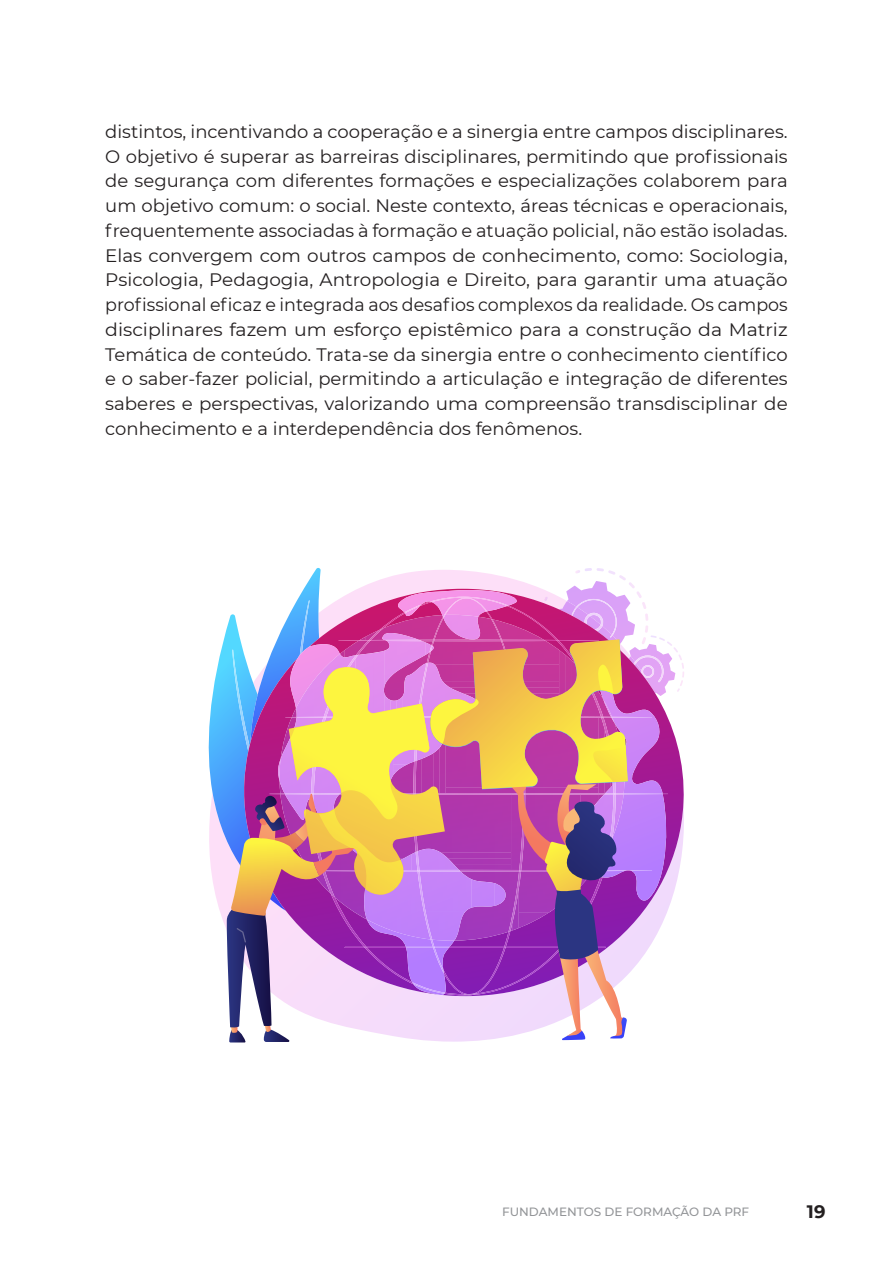
<style>
.page{position:relative;width:893px;height:1263px;background:#fff}
.page>*{position:absolute;margin:0;border:0;box-sizing:border-box;transform-origin:0 0}
.t1{font:18px/24.8px "Montserrat";color:#231f20;text-align:justify}
.t2{font:700 18px "Montserrat";color:#231f20}
.t3{font:500 12px "Montserrat";color:#939598}
</style>
<div class="page">
<svg style="left:208px;top:568px;width:476px;height:474px"></svg>
<p class="t1" style="left:105px;top:118px;width:684px">distintos, incentivando a cooperação e a sinergia entre campos disciplinares.<br>O objetivo é superar as barreiras disciplinares, permitindo que profissionais de segurança com diferentes formações e especializações colaborem para um objetivo comum: o social. Neste contexto, áreas técnicas e operacionais, frequentemente associadas à formação e atuação policial, não estão isoladas.<br>Elas convergem com outros campos de conhecimento, como: Sociologia, Psicologia, Pedagogia, Antropologia e Direito, para garantir uma atuação profissional eficaz e integrada aos desafios complexos da realidade. Os campos disciplinares fazem um esforço epistêmico para a construção da Matriz Temática de conteúdo. Trata-se da sinergia entre o conhecimento científico e o saber-fazer policial, permitindo a articulação e integração de diferentes saberes e perspectivas, valorizando uma compreensão transdisciplinar de conhecimento e a interdependência dos fenômenos.</p>
<p class="t3" style="left:502px;top:1203px;width:249px">FUNDAMENTOS DE FORMAÇÃO DA PRF</p>
<p class="t2" style="left:807px;top:1199px;width:20px">19</p>
</div>
